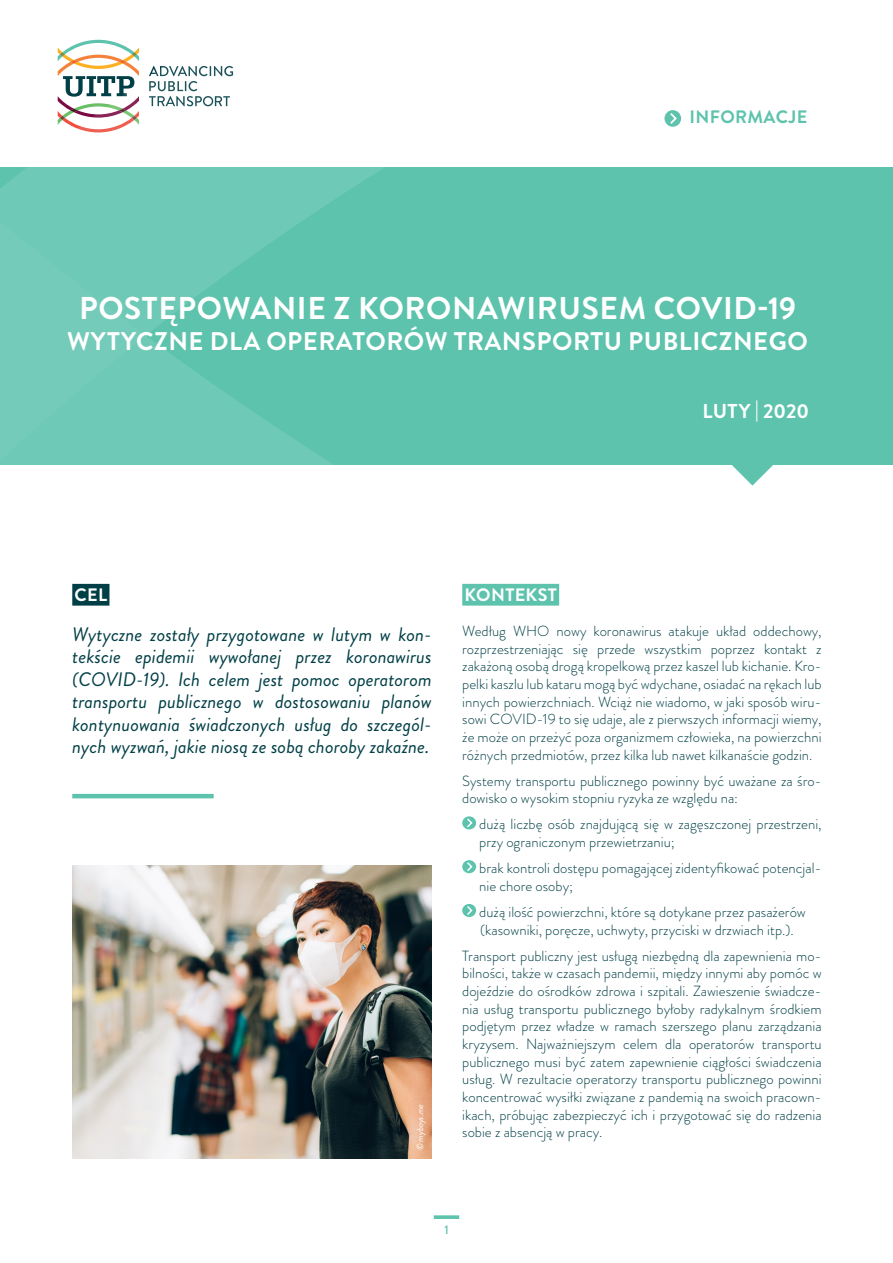
<style>
.page{position:relative;width:893px;height:1263px;background:#fff}
.page>*{position:absolute;margin:0;border:0;box-sizing:border-box;transform-origin:0 0}
._1_TITLE_OF_THE_BRIE{font:700 31.5px "Brandon Grotesque";letter-spacing:.02em;color:#fff}
._1_TITLE_OF_THE_BRIE-2{font:700 25.5px "Brandon Grotesque";letter-spacing:.02em;color:#fff}
._11_DATE{font:700 20.1px "Brandon Grotesque";letter-spacing:.005em;color:#fff}
._2_TEXT_INTRO_CONCLU{font:italic 19.5px/22.5px "Brandon Grotesque";color:#003f46;text-align:justify}
.t1{font:700 18px "Brandon Grotesque";letter-spacing:.02em;color:#5dc3ad}
._2_CLASSIC_TITLE{font:700 18px "Brandon Grotesque";letter-spacing:.02em;color:#fff}
._1_TITLE_INTRO_CONCL{font:700 18px "Brandon Grotesque";color:#fff}
._3_BODY_TEXT{font:300 14.7px/17.7px "Brandon Grotesque";color:#003f46}
.t2{font:500 12.6px "Brandon Grotesque";color:#5dc3ad}
._2_COPYRIGHT_white{font:italic 9px "Brandon Grotesque";color:#fff}
</style>
<div class="page">
<svg style="left:434px;top:1215px;width:25px;height:4px"></svg>
<div style="left:72px;top:584px;width:37px;height:22px;background:#003f46"></div>
<hr style="left:72px;top:794px;width:142px;height:4px;background:#5dc3ad">
<img style="left:72px;top:866px;width:360px;height:293px">
<div style="left:462px;top:584px;width:97px;height:22px;background:#5dc3ad"></div>
<svg style="left:462px;top:816px;width:14px;height:13px"></svg>
<svg style="left:465px;top:817px;width:9px;height:12px"></svg>
<svg style="left:462px;top:860px;width:14px;height:13px"></svg>
<svg style="left:465px;top:860px;width:9px;height:13px"></svg>
<svg style="left:462px;top:904px;width:14px;height:13px"></svg>
<svg style="left:465px;top:904px;width:9px;height:12px"></svg>
<svg style="left:732px;top:465px;width:41px;height:21px"></svg>
<div style="left:0;top:167px;width:893px;height:298px;background:#5dc3ad"></div>
<img style="left:0;top:39px;width:384px;height:426px">
<svg style="left:664px;top:110px;width:17px;height:17px"></svg>
<svg style="left:668px;top:111px;width:10px;height:15px"></svg>
<p class="t1" style="left:690px;top:105px;width:119px">INFORMACJE</p>
<p class="_1_TITLE_OF_THE_BRIE" style="left:79px;top:286px;width:719px">POSTĘPOWANIE Z KORONAWIRUSEM COVID-19</p>
<p class="_1_TITLE_OF_THE_BRIE-2" style="left:67px;top:323px;width:742px">WYTYCZNE DLA OPERATORÓW TRANSPORTU PUBLICZNEGO</p>
<p class="_11_DATE" style="left:702px;top:397px;width:108px">LUTY | 2020</p>
<p class="_1_TITLE_INTRO_CONCL" style="left:75px;top:583px;width:34px">CEL</p>
<p class="_2_TEXT_INTRO_CONCLU" style="left:72px;top:623px;width:361px">Wytyczne zostały przygotowane w lutym w kon&shy;tekście epidemii wywołanej przez koronawirus (COVID-19). Ich celem jest pomoc operatorom transportu publicznego w dostosowaniu planów kontynuowania świadczonych usług do szczegól&shy;nych wyzwań, jakie niosą ze sobą choroby zakaźne.</p>
<p class="_2_COPYRIGHT_white" style="left:414px;top:1150px;width:47px;rotate:-90deg">© myboys.me</p>
<p class="_2_CLASSIC_TITLE" style="left:464px;top:583px;width:94px">KONTEKST</p>
<p class="_3_BODY_TEXT" style="left:462px;top:622px;width:361px;text-align:justify">Według WHO nowy koronawirus atakuje układ oddechowy, rozprzestrzeniając się przede wszystkim poprzez kontakt z zakażoną osobą drogą kropelkową przez kaszel lub kichanie. Kro&shy;pelki kaszlu lub kataru mogą być wdychane, osiadać na rękach lub innych powierzchniach. Wciąż nie wiadomo, w jaki sposób wiru&shy;sowi COVID-19 to się udaje, ale z pierwszych informacji wiemy, że może on przeżyć poza organizmem człowieka, na powierzchni różnych przedmiotów, przez kilka lub nawet kilkanaście godzin.</p>
<p class="_3_BODY_TEXT" style="left:462px;top:772px;width:361px">Systemy transportu publicznego powinny być uważane za śro&shy;dowisko o wysokim stopniu ryzyka ze względu na:</p>
<p class="_3_BODY_TEXT" style="left:479px;top:815px;width:344px">dużą liczbę osób znajdującą się w zagęszczonej przestrzeni, przy ograniczonym przewietrzaniu;</p>
<p class="_3_BODY_TEXT" style="left:479px;top:859px;width:344px">brak kontroli dostępu pomagającej zidentyfikować potencjal&shy;nie chore osoby;</p>
<p class="_3_BODY_TEXT" style="left:479px;top:903px;width:328px">dużą ilość powierzchni, które są dotykane przez pasażerów (kasowniki, poręcze, uchwyty, przyciski w drzwiach itp.).</p>
<p class="_3_BODY_TEXT" style="left:462px;top:947px;width:361px;text-align:justify">Transport publiczny jest usługą niezbędną dla zapewnienia mo&shy;bilności, także w czasach pandemii, między innymi aby pomóc w dojeździe do ośrodków zdrowa i szpitali. Zawieszenie świadcze&shy;nia usług transportu publicznego byłoby radykalnym środkiem podjętym przez władze w ramach szerszego planu zarządzania kryzysem. Najważniejszym celem dla operatorów transportu publicznego musi być zatem zapewnienie ciągłości świadczenia usług. W rezultacie operatorzy transportu publicznego powinni koncentrować wysiłki związane z pandemią na swoich pracown&shy;ikach, próbując zabezpieczyć ich i przygotować się do radzenia sobie z absencją w pracy.</p>
<p class="t2" style="left:444px;top:1221px;width:6px">1</p>
</div>
